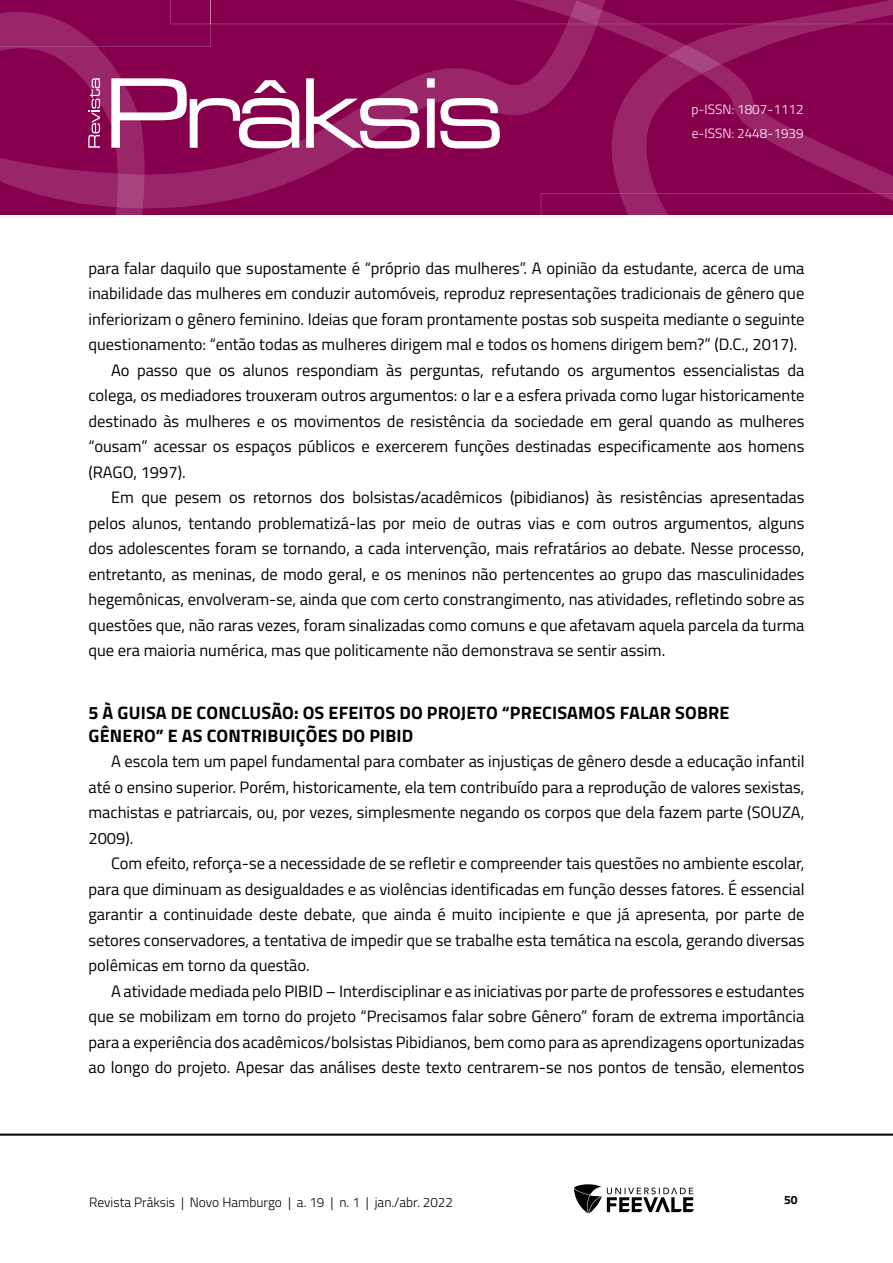
<style>
.page{position:relative;width:893px;height:1263px;background:#fff}
.page>*{position:absolute;margin:0;border:0;box-sizing:border-box;transform-origin:0 0}
.TITILO_1{font:700 18px/22.5px "Titillium Web";letter-spacing:.01em;color:#000}
.Corpo_de_texto{font:16.5px/25.5px "Titillium Web";color:#000;text-align:justify}
.t1{font:300 13.5px "Titillium Web";color:#000}
.t2{font:300 13.5px/24px "Titillium Web";color:#fff}
.t3{font:700 12px "Titillium Web";color:#000}
</style>
<div class="page">
<hr style="left:0;top:1133px;width:893px;height:3px;background:#000">
<svg style="left:574px;top:1184px;width:120px;height:29px"></svg>
<svg style="left:0;top:0;width:893px;height:215px;background:#8f1259"></svg>
<p class="t2" style="left:691px;top:97px;width:114px">p-ISSN: 1807-1112 e-ISSN: 2448-1939</p>
<p class="Corpo_de_texto" style="left:88px;top:254px;width:717px">para falar daquilo que supostamente é “próprio das mulheres”. A opinião da estudante, acerca de uma inabilidade das mulheres em conduzir automóveis, reproduz representações tradicionais de gênero que inferiorizam o gênero feminino. Ideias que foram prontamente postas sob suspeita mediante o seguinte questionamento: “então todas as mulheres dirigem mal e todos os homens dirigem bem?” (D.C., 2017).</p>
<p class="Corpo_de_texto" style="left:88px;top:356px;width:717px;text-indent:22px">Ao passo que os alunos respondiam às perguntas, refutando os argumentos essencialistas da colega, os mediadores trouxeram outros argumentos: o lar e a esfera privada como lugar historicamente destinado às mulheres e os movimentos de resistência da sociedade em geral quando as mulheres “ousam” acessar os espaços públicos e exercerem funções destinadas especificamente aos homens (RAGO, 1997).</p>
<p class="Corpo_de_texto" style="left:88px;top:484px;width:717px;text-indent:22px">Em que pesem os retornos dos bolsistas/acadêmicos (pibidianos) às resistências apresentadas pelos alunos, tentando problematizá-las por meio de outras vias e com outros argumentos, alguns dos adolescentes foram se tornando, a cada intervenção, mais refratários ao debate. Nesse processo, entretanto, as meninas, de modo geral, e os meninos não pertencentes ao grupo das masculinidades hegemônicas, envolveram-se, ainda que com certo constrangimento, nas atividades, refletindo sobre as questões que, não raras vezes, foram sinalizadas como comuns e que afetavam aquela parcela da turma que era maioria numérica, mas que politicamente não demonstrava se sentir assim.</p>
<p class="TITILO_1" style="left:88px;top:701px;width:642px">5 À GUISA DE CONCLUSÃO: OS EFEITOS DO PROJETO “PRECISAMOS FALAR SOBRE<br>GÊNERO” E AS CONTRIBUIÇÕES DO PIBID</p>
<p class="Corpo_de_texto" style="left:88px;top:748px;width:717px;text-indent:22px">A escola tem um papel fundamental para combater as injustiças de gênero desde a educação infantil até o ensino superior. Porém, historicamente, ela tem contribuído para a reprodução de valores sexistas, machistas e patriarcais, ou, por vezes, simplesmente negando os corpos que dela fazem parte (SOUZA, 2009).</p>
<p class="Corpo_de_texto" style="left:88px;top:850px;width:717px;text-indent:22px">Com efeito, reforça-se a necessidade de se refletir e compreender tais questões no ambiente escolar, para que diminuam as desigualdades e as violências identificadas em função desses fatores. É essencial garantir a continuidade deste debate, que ainda é muito incipiente e que já apresenta, por parte de setores conservadores, a tentativa de impedir que se trabalhe esta temática na escola, gerando diversas polêmicas em torno da questão.</p>
<p class="Corpo_de_texto" style="left:88px;top:977px;width:717px;text-indent:22px">A atividade mediada pelo PIBID – Interdisciplinar e as iniciativas por parte de professores e estudantes que se mobilizam em torno do projeto “Precisamos falar sobre Gênero” foram de extrema importância para a experiência dos acadêmicos/bolsistas Pibidianos, bem como para as aprendizagens oportunizadas ao longo do projeto. Apesar das análises deste texto centrarem-se nos pontos de tensão, elementos</p>
<p class="t1" style="left:89px;top:1192px;width:365px">Revista Prâksis | Novo Hamburgo | a. 19 | n. 1 | jan./abr. 2022</p>
<p class="t3" style="left:784px;top:1190px;width:15px">50</p>
</div>
